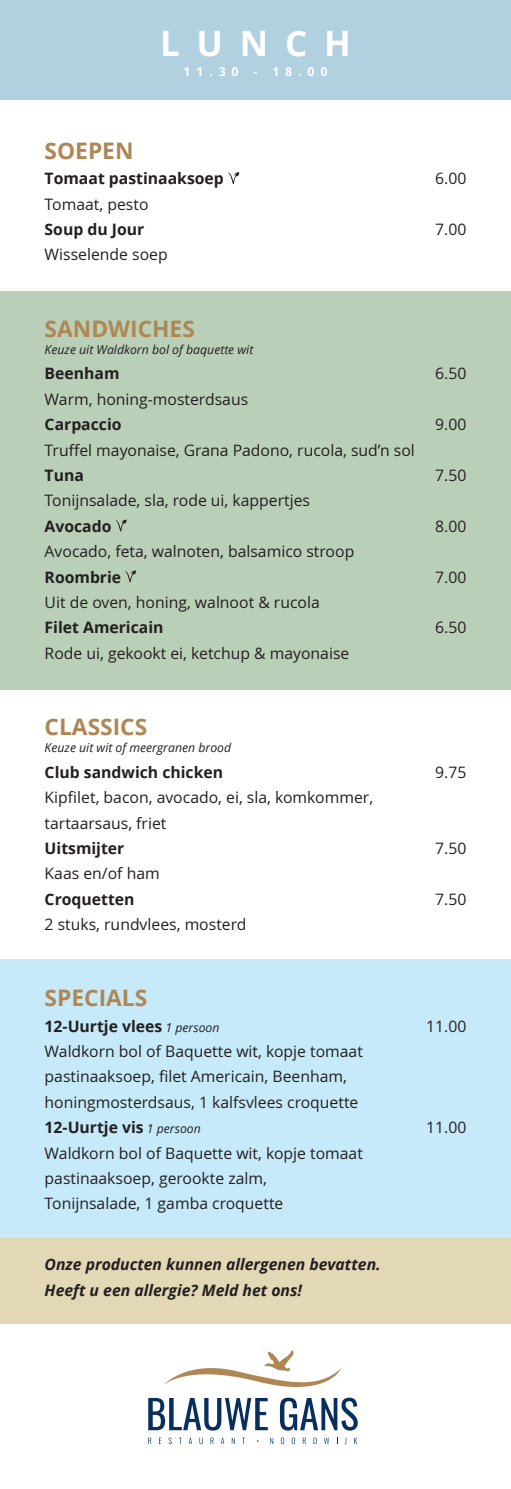
<style>
.page{position:relative;width:511px;height:1489px;background:#fff}
.page>*{position:absolute;margin:0;border:0;box-sizing:border-box;transform-origin:0 0}
.t1{font:700 35px "Open Sans";letter-spacing:.48em;color:#fff}
.t2{font:700 22.75px "Open Sans";color:#ae8755}
.t3{font:15.75px/25.4px "Open Sans";color:#231f20}
.t4{font:700 15.75px "Open Sans";color:#231f20}
.t5{font:italic 700 15.75px/25.4px "Open Sans";color:#231f20}
.t6{font:italic 12.25px "Open Sans";color:#231f20}
.t7{font:700 12.25px "Open Sans";letter-spacing:.48em;color:#fff}
.s1{font-weight:400;font-style:italic;font-size:12.25px}
.s2{font-weight:700}
.s3{font-style:italic;font-size:12.25px}
</style>
<div class="page">
<div style="left:0;top:291px;width:511px;height:399px;background:#bacfb8"></div>
<div style="left:0;top:959px;width:511px;height:279px;background:#c6eafa"></div>
<div style="left:0;top:1238px;width:511px;height:85px;background:#e3d8b5"></div>
<div style="left:0;top:0;width:511px;height:99px;background:#b1d0e0"></div>
<svg style="left:148px;top:1350px;width:210px;height:80px"></svg>
<svg style="left:148px;top:1437px;width:3px;height:6px"></svg>
<svg style="left:169px;top:1437px;width:3px;height:6px"></svg>
<svg style="left:189px;top:1437px;width:3px;height:6px"></svg>
<svg style="left:199px;top:1437px;width:4px;height:6px"></svg>
<svg style="left:211px;top:1437px;width:3px;height:6px"></svg>
<svg style="left:221px;top:1437px;width:3px;height:6px"></svg>
<svg style="left:232px;top:1437px;width:3px;height:6px"></svg>
<svg style="left:270px;top:1437px;width:3px;height:6px"></svg>
<svg style="left:281px;top:1437px;width:3px;height:6px"></svg>
<svg style="left:292px;top:1437px;width:3px;height:6px"></svg>
<svg style="left:303px;top:1437px;width:3px;height:6px"></svg>
<svg style="left:314px;top:1437px;width:3px;height:6px"></svg>
<svg style="left:324px;top:1437px;width:5px;height:6px"></svg>
<svg style="left:354px;top:1437px;width:3px;height:6px"></svg>
<svg style="left:115px;top:519px;width:12px;height:12px"></svg>
<svg style="left:228px;top:172px;width:11px;height:12px"></svg>
<svg style="left:125px;top:570px;width:11px;height:12px"></svg>
<h1 class="t1" style="left:160px;top:18px;width:192px">LUNCH</h1>
<p class="t7" style="left:184px;top:63px;width:145px">11.30 - 18.00</p>
<h2 class="t2" style="left:45px;top:134px;width:90px">SOEPEN</h2>
<p class="t4" style="left:45px;top:167px;width:181px">Tomaat pastinaaksoep</p>
<p class="t3" style="left:435px;top:166px;width:33px">6.00</p>
<p class="t3" style="left:45px;top:191px;width:105px">Tomaat, pesto</p>
<p class="t4" style="left:45px;top:218px;width:101px">Soup du Jour</p>
<p class="t3" style="left:435px;top:217px;width:33px">7.00</p>
<p class="t3" style="left:45px;top:242px;width:125px">Wisselende soep</p>
<h2 class="t2" style="left:45px;top:312px;width:152px">SANDWICHES</h2>
<p class="t6" style="left:45px;top:341px;width:210px">Keuze uit Waldkorn bol of baquette wit</p>
<p class="t4" style="left:45px;top:362px;width:76px">Beenham</p>
<p class="t3" style="left:435px;top:361px;width:33px">6.50</p>
<p class="t3" style="left:45px;top:387px;width:205px">Warm, honing-mosterdsaus</p>
<p class="t4" style="left:45px;top:413px;width:78px">Carpaccio</p>
<p class="t3" style="left:435px;top:412px;width:33px">9.00</p>
<p class="t3" style="left:45px;top:437px;width:372px">Truffel mayonaise, Grana Padono, rucola, sud’n sol</p>
<p class="t4" style="left:45px;top:464px;width:41px">Tuna</p>
<p class="t3" style="left:435px;top:463px;width:33px">7.50</p>
<p class="t3" style="left:45px;top:488px;width:267px">Tonijnsalade, sla, rode ui, kappertjes</p>
<p class="t4" style="left:45px;top:515px;width:68px">Avocado</p>
<p class="t3" style="left:435px;top:513px;width:33px">8.00</p>
<p class="t3" style="left:45px;top:539px;width:311px">Avocado, feta, walnoten, balsamico stroop</p>
<p class="t4" style="left:45px;top:565px;width:78px">Roombrie</p>
<p class="t3" style="left:435px;top:564px;width:33px">7.00</p>
<p class="t3" style="left:45px;top:590px;width:277px">Uit de oven, honing, walnoot &amp; rucola</p>
<p class="t4" style="left:45px;top:616px;width:120px">Filet Americain</p>
<p class="t3" style="left:435px;top:615px;width:33px">6.50</p>
<p class="t3" style="left:45px;top:640px;width:306px">Rode ui, gekookt ei, ketchup &amp; mayonaise</p>
<h2 class="t2" style="left:45px;top:710px;width:104px">CLASSICS</h2>
<p class="t6" style="left:45px;top:739px;width:188px">Keuze uit wit of meergranen brood</p>
<p class="t4" style="left:45px;top:761px;width:180px">Club sandwich chicken</p>
<p class="t3" style="left:435px;top:759px;width:33px">9.75</p>
<p class="t3" style="left:45px;top:785px;width:330px">Kipfilet, bacon, avocado, ei, sla, komkommer, tartaarsaus, friet</p>
<p class="t4" style="left:45px;top:837px;width:81px">Uitsmijter</p>
<p class="t3" style="left:435px;top:835px;width:33px">7.50</p>
<p class="t3" style="left:45px;top:861px;width:117px">Kaas en/of ham</p>
<p class="t4" style="left:45px;top:887px;width:91px">Croquetten</p>
<p class="t3" style="left:435px;top:886px;width:33px">7.50</p>
<p class="t3" style="left:45px;top:912px;width:203px">2 stuks, rundvlees, mosterd</p>
<h2 class="t2" style="left:45px;top:981px;width:104px">SPECIALS</h2>
<p class="t4" style="left:45px;top:1014px;width:176px">12-Uurtje vlees <span class="s1">1 persoon</span></p>
<p class="t3" style="left:426px;top:1013px;width:42px">11.00</p>
<p class="t3" style="left:45px;top:1038px;width:320px">Waldkorn bol of Baquette wit, kopje tomaat pastinaaksoep, filet Americain, Beenham, honingmosterdsaus, 1 kalfsvlees croquette <span class="s2">12-Uurtje vis</span> <span class="s3">1 persoon</span></p>
<p class="t3" style="left:426px;top:1115px;width:42px">11.00</p>
<p class="t3" style="left:45px;top:1140px;width:320px">Waldkorn bol of Baquette wit, kopje tomaat pastinaaksoep, gerookte zalm,<br>Tonijnsalade, 1 gamba croquette</p>
<p class="t5" style="left:45px;top:1251px;width:337px">Onze producten kunnen allergenen bevatten.<br>Heeft u een allergie? Meld het ons!</p>
</div>
